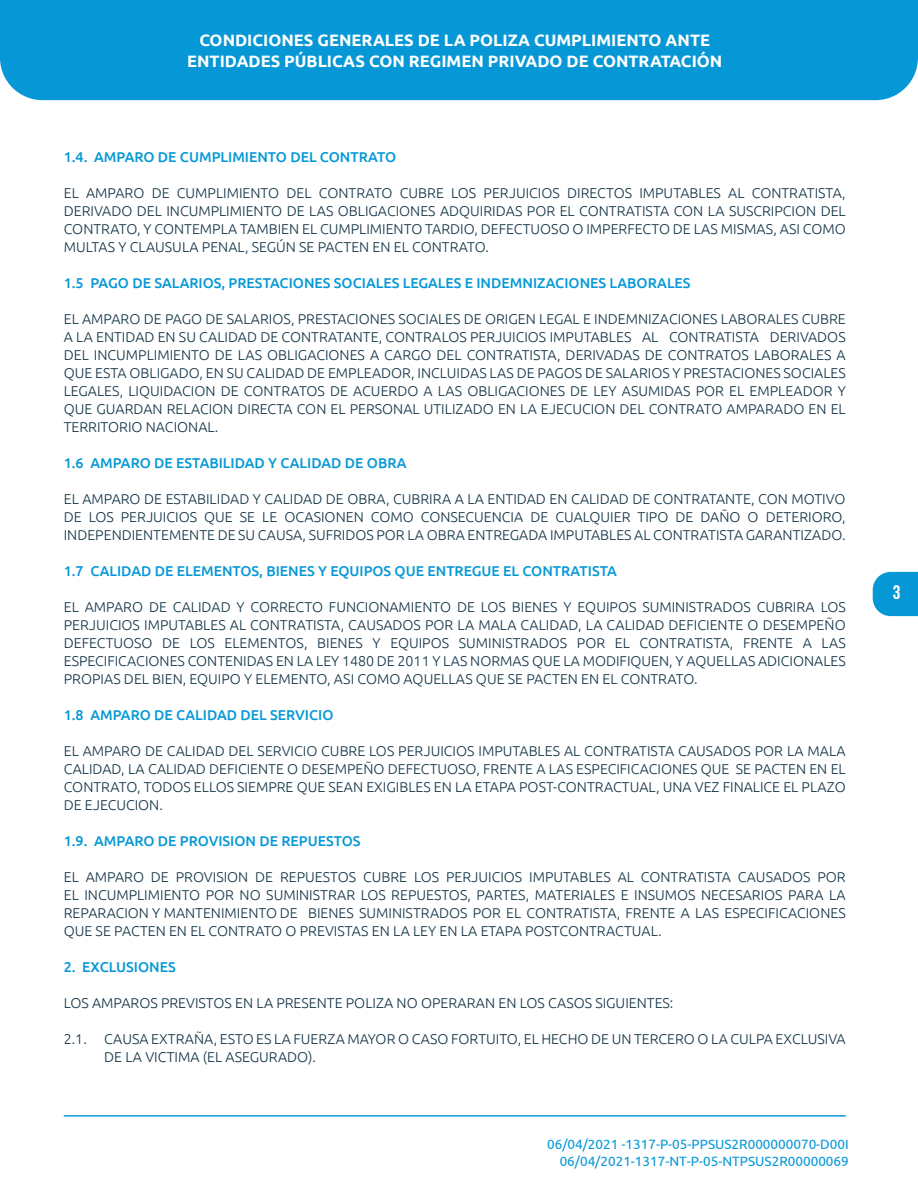
<style>
.page{position:relative;width:918px;height:1188px;background:#fff}
.page>*{position:absolute;margin:0;border:0;box-sizing:border-box;transform-origin:0 0}
.t1{font:700 19.5px "Bebas Neue";color:#fff}
.t2{font:700 16.5px/21px "Ubuntu";color:#fff;text-align:center}
.t3{font:300 14.25px/18px "Ubuntu";color:#123446;text-align:justify}
.t4{font:500 14.25px "Ubuntu";color:#0698d6}
.t5{font:13.5px/16.2px "Ubuntu";color:#0698d6;text-align:right}
</style>
<div class="page">
<div style="left:0;top:0;width:918px;height:100px;background:#0698d6"></div>
<svg style="left:873px;top:572px;width:45px;height:44px;background:#169ed8"></svg>
<hr style="left:64px;top:1115px;width:782px;height:2px;background:#0698d6">
<p class="t2" style="left:187px;top:30px;width:537px">CONDICIONES GENERALES DE LA POLIZA CUMPLIMIENTO ANTE<br>ENTIDADES PÚBLICAS CON REGIMEN PRIVADO DE CONTRATACIÓN</p>
<p class="t4" style="left:64px;top:148px;width:334px">1.4. AMPARO DE CUMPLIMIENTO DEL CONTRATO</p>
<p class="t3" style="left:64px;top:184px;width:784px">EL AMPARO DE CUMPLIMIENTO DEL CONTRATO CUBRE LOS PERJUICIOS DIRECTOS IMPUTABLES AL CONTRATISTA, DERIVADO DEL INCUMPLIMIENTO DE LAS OBLIGACIONES ADQUIRIDAS POR EL CONTRATISTA CON LA SUSCRIPCION DEL CONTRATO, Y CONTEMPLA TAMBIEN EL CUMPLIMIENTO TARDIO, DEFECTUOSO O IMPERFECTO DE LAS MISMAS, ASI COMO MULTAS Y CLAUSULA PENAL, SEGÚN SE PACTEN EN EL CONTRATO.</p>
<p class="t4" style="left:64px;top:274px;width:628px">1.5 PAGO DE SALARIOS, PRESTACIONES SOCIALES LEGALES E INDEMNIZACIONES LABORALES</p>
<p class="t3" style="left:64px;top:310px;width:784px">EL AMPARO DE PAGO DE SALARIOS, PRESTACIONES SOCIALES DE ORIGEN LEGAL E INDEMNIZACIONES LABORALES CUBRE A LA ENTIDAD EN SU CALIDAD DE CONTRATANTE, CONTRALOS PERJUICIOS IMPUTABLES AL CONTRATISTA DERIVADOS DEL INCUMPLIMIENTO DE LAS OBLIGACIONES A CARGO DEL CONTRATISTA, DERIVADAS DE CONTRATOS LABORALES A QUE ESTA OBLIGADO, EN SU CALIDAD DE EMPLEADOR, INCLUIDAS LAS DE PAGOS DE SALARIOS Y PRESTACIONES SOCIALES LEGALES, LIQUIDACION DE CONTRATOS DE ACUERDO A LAS OBLIGACIONES DE LEY ASUMIDAS POR EL EMPLEADOR Y QUE GUARDAN RELACION DIRECTA CON EL PERSONAL UTILIZADO EN LA EJECUCION DEL CONTRATO AMPARADO EN EL TERRITORIO NACIONAL.</p>
<p class="t4" style="left:64px;top:454px;width:344px">1.6 AMPARO DE ESTABILIDAD Y CALIDAD DE OBRA</p>
<p class="t3" style="left:64px;top:490px;width:783px">EL AMPARO DE ESTABILIDAD Y CALIDAD DE OBRA, CUBRIRA A LA ENTIDAD EN CALIDAD DE CONTRATANTE, CON MOTIVO DE LOS PERJUICIOS QUE SE LE OCASIONEN COMO CONSECUENCIA DE CUALQUIER TIPO DE DAÑO O DETERIORO, INDEPENDIENTEMENTE DE SU CAUSA, SUFRIDOS POR LA OBRA ENTREGADA IMPUTABLES AL CONTRATISTA GARANTIZADO.</p>
<p class="t4" style="left:64px;top:562px;width:555px">1.7 CALIDAD DE ELEMENTOS, BIENES Y EQUIPOS QUE ENTREGUE EL CONTRATISTA</p>
<p class="t3" style="left:64px;top:598px;width:783px">EL AMPARO DE CALIDAD Y CORRECTO FUNCIONAMIENTO DE LOS BIENES Y EQUIPOS SUMINISTRADOS CUBRIRA LOS PERJUICIOS IMPUTABLES AL CONTRATISTA, CAUSADOS POR LA MALA CALIDAD, LA CALIDAD DEFICIENTE O DESEMPEÑO DEFECTUOSO DE LOS ELEMENTOS, BIENES Y EQUIPOS SUMINISTRADOS POR EL CONTRATISTA, FRENTE A LAS ESPECIFICACIONES CONTENIDAS EN LA LEY 1480 DE 2011 Y LAS NORMAS QUE LA MODIFIQUEN, Y AQUELLAS ADICIONALES PROPIAS DEL BIEN, EQUIPO Y ELEMENTO, ASI COMO AQUELLAS QUE SE PACTEN EN EL CONTRATO.</p>
<p class="t4" style="left:64px;top:706px;width:271px">1.8 AMPARO DE CALIDAD DEL SERVICIO</p>
<p class="t3" style="left:64px;top:741px;width:784px">EL AMPARO DE CALIDAD DEL SERVICIO CUBRE LOS PERJUICIOS IMPUTABLES AL CONTRATISTA CAUSADOS POR LA MALA CALIDAD, LA CALIDAD DEFICIENTE O DESEMPEÑO DEFECTUOSO, FRENTE A LAS ESPECIFICACIONES QUE SE PACTEN EN EL CONTRATO, TODOS ELLOS SIEMPRE QUE SEAN EXIGIBLES EN LA ETAPA POST-CONTRACTUAL, UNA VEZ FINALICE EL PLAZO DE EJECUCION.</p>
<p class="t4" style="left:64px;top:832px;width:298px">1.9. AMPARO DE PROVISION DE REPUESTOS</p>
<p class="t3" style="left:64px;top:867px;width:783px">EL AMPARO DE PROVISION DE REPUESTOS CUBRE LOS PERJUICIOS IMPUTABLES AL CONTRATISTA CAUSADOS POR EL INCUMPLIMIENTO POR NO SUMINISTRAR LOS REPUESTOS, PARTES, MATERIALES E INSUMOS NECESARIOS PARA LA REPARACION Y MANTENIMIENTO DE BIENES SUMINISTRADOS POR EL CONTRATISTA, FRENTE A LAS ESPECIFICACIONES QUE SE PACTEN EN EL CONTRATO O PREVISTAS EN LA LEY EN LA ETAPA POSTCONTRACTUAL.</p>
<p class="t4" style="left:64px;top:958px;width:114px">2. EXCLUSIONES</p>
<p class="t3" style="left:64px;top:993px;width:611px">LOS AMPAROS PREVISTOS EN LA PRESENTE POLIZA NO OPERARAN EN LOS CASOS SIGUIENTES:</p>
<p class="t3" style="left:104px;top:1029px;width:743px;text-indent:-40px">2.1. CAUSA EXTRAÑA, ESTO ES LA FUERZA MAYOR O CASO FORTUITO, EL HECHO DE UN TERCERO O LA CULPA EXCLUSIVA<br>DE LA VICTIMA (EL ASEGURADO).</p>
<p class="t5" style="left:547px;top:1136px;width:303px">06/04/2021 -1317-P-05-PPSUS2R000000070-D00I<br>06/04/2021-1317-NT-P-05-NTPSUS2R00000069</p>
<h1 class="t1" style="left:893px;top:582px;width:9px">3</h1>
</div>
